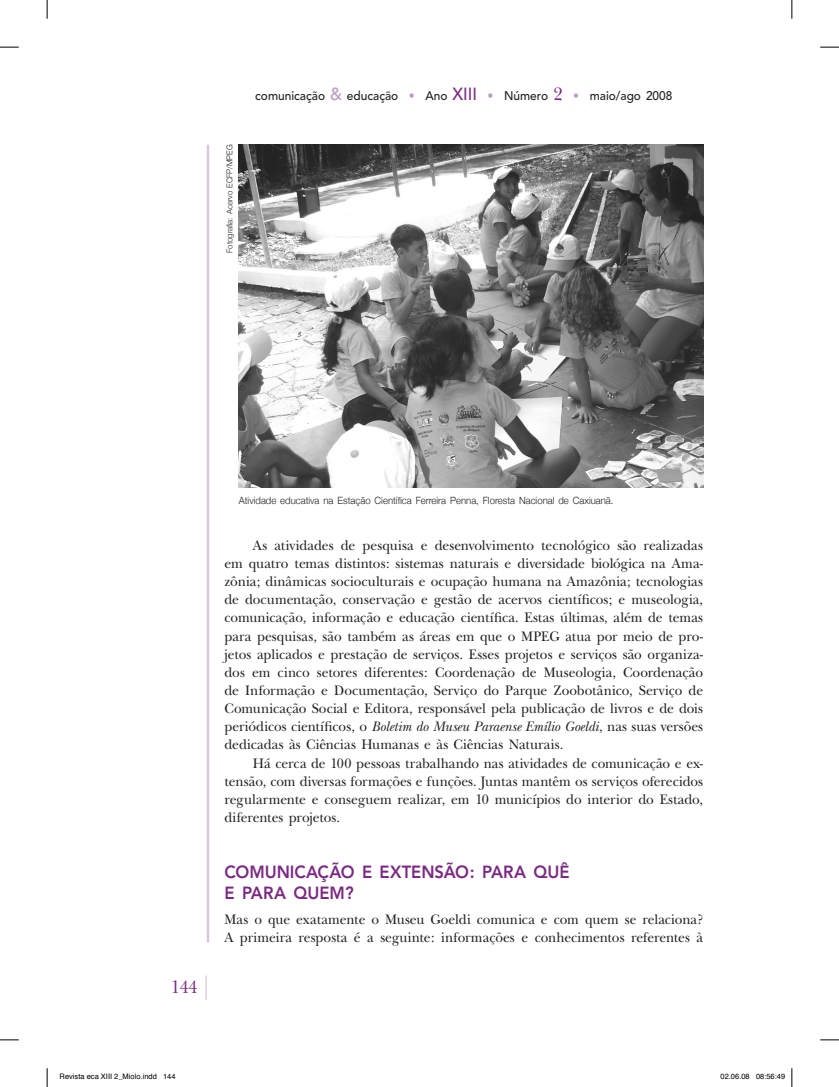
<style>
.page{position:relative;width:839px;height:1087px;background:#fff}
.page>*{position:absolute;margin:0;border:0;box-sizing:border-box;transform-origin:0 0}
.t1{font:18.75px "New Baskerville";color:#7b2a83;scale:.9 1}
.t2{font:800 17.5px "Avenir";color:#7b2a83;scale:.95 1}
.t3{font:14.38px/18.1px "New Baskerville";color:#231f20;text-align:justify;scale:.95 1}
.t4{font:500 12.5px "Avenir";color:#231f20;scale:.95 1}
.t5{font:300 10px "Helvetica Neue";color:#231f20;scale:.95 1}
.t6{font:300 8.12px "Helvetica Neue";color:#231f20;scale:.95 1}
.t7{font:7.5px "Helvetica";color:#000}
.s1{font-size:17.5px;color:#bc9cc2}
.s2{color:#bc9cc2}
.s3{font-size:17.5px;color:#7b2a83}
.s4{font-family:"New Baskerville";font-weight:400;font-size:18.75px;color:#7b2a83}
.s5{font-style:italic}
</style>
<div class="page">
<hr style="left:207px;top:145px;width:2px;height:797px;background:#d8c9de">
<hr style="left:205px;top:975px;width:2px;height:25px;background:#d8c9de">
<img style="left:239px;top:145px;width:464px;height:342px">
<svg style="left:0;top:46px;width:19px;height:2px"></svg>
<svg style="left:820px;top:46px;width:18px;height:2px"></svg>
<svg style="left:0;top:1039px;width:19px;height:1px"></svg>
<svg style="left:820px;top:1039px;width:18px;height:1px"></svg>
<svg style="left:46px;top:0;width:2px;height:19px"></svg>
<svg style="left:46px;top:1068px;width:2px;height:18px"></svg>
<svg style="left:791px;top:0;width:1px;height:19px"></svg>
<svg style="left:791px;top:1068px;width:1px;height:18px"></svg>
<p class="t6" style="left:224px;top:253px;width:115px;rotate:-90deg">Fotografia: Acervo ECFP/MPEG</p>
<p class="t4" style="left:255px;top:89px;width:440px">comunicação <span class="s1">&amp;</span> educação <span class="s2">•</span> Ano <span class="s3">XIII</span> <span class="s2">•</span> Número <span class="s4">2</span> <span class="s2">•</span> maio/ago 2008</p>
<p class="t5" style="left:239px;top:494px;width:396px">Atividade educativa na Estação Científica Ferreira Penna, Floresta Nacional de Caxiuanã.</p>
<h1 class="t1" style="left:171px;top:975px;width:31px">144</h1>
<p class="t3" style="left:224px;top:536px;width:505px;text-indent:28px">As atividades de pesquisa e desenvolvimento tecnológico são realizadas em quatro temas distintos: sistemas naturais e diversidade biológica na Ama&shy;zônia; dinâmicas socioculturais e ocupação humana na Amazônia; tecnologias de documentação, conservação e gestão de acervos científicos; e museologia, comunicação, informação e educação científica. Estas últimas, além de temas para pesquisas, são também as áreas em que o MPEG atua por meio de pro&shy;jetos aplicados e prestação de serviços. Esses projetos e serviços são organiza&shy;dos em cinco setores diferentes: Coordenação de Museologia, Coordenação de Informação e Documentação, Serviço do Parque Zoobotânico, Serviço de Comunicação Social e Editora, responsável pela publicação de livros e de dois periódicos científicos, o <span class="s5">Boletim do Museu Paraense Emílio Goeldi</span>, nas suas versões dedicadas às Ciências Humanas e às Ciências Naturais.</p>
<p class="t3" style="left:224px;top:753px;width:505px;text-indent:28px">Há cerca de 100 pessoas trabalhando nas atividades de comunicação e ex&shy;tensão, com diversas formações e funções. Juntas mantêm os serviços oferecidos regularmente e conseguem realizar, em 10 municípios do interior do Estado, diferentes projetos.</p>
<p class="t2" style="left:224px;top:861px;width:26px">COMUNICAÇÃO</p>
<p class="t2" style="left:362px;top:861px;width:31px">E EXTENSÃO</p>
<p class="t2" style="left:469px;top:861px;width:26px">: PARA</p>
<p class="t2" style="left:533px;top:861px;width:27px">QUÊ</p>
<p class="t2" style="left:224px;top:882px;width:31px">E PARA</p>
<p class="t2" style="left:293px;top:882px;width:28px">QUEM</p>
<p class="t2" style="left:345px;top:882px;width:11px">?</p>
<p class="t3" style="left:224px;top:910px;width:505px">Mas o que exatamente o Museu Goeldi comunica e com quem se relaciona?<br>A primeira resposta é a seguinte: informações e conhecimentos referentes à</p>
<p class="t7" style="left:60px;top:1070px;width:117px">Revista eca XIII 2_Miolo.indd 144</p>
<p class="t7" style="left:720px;top:1070px;width:66px">02.06.08 08:56:49</p>
</div>
